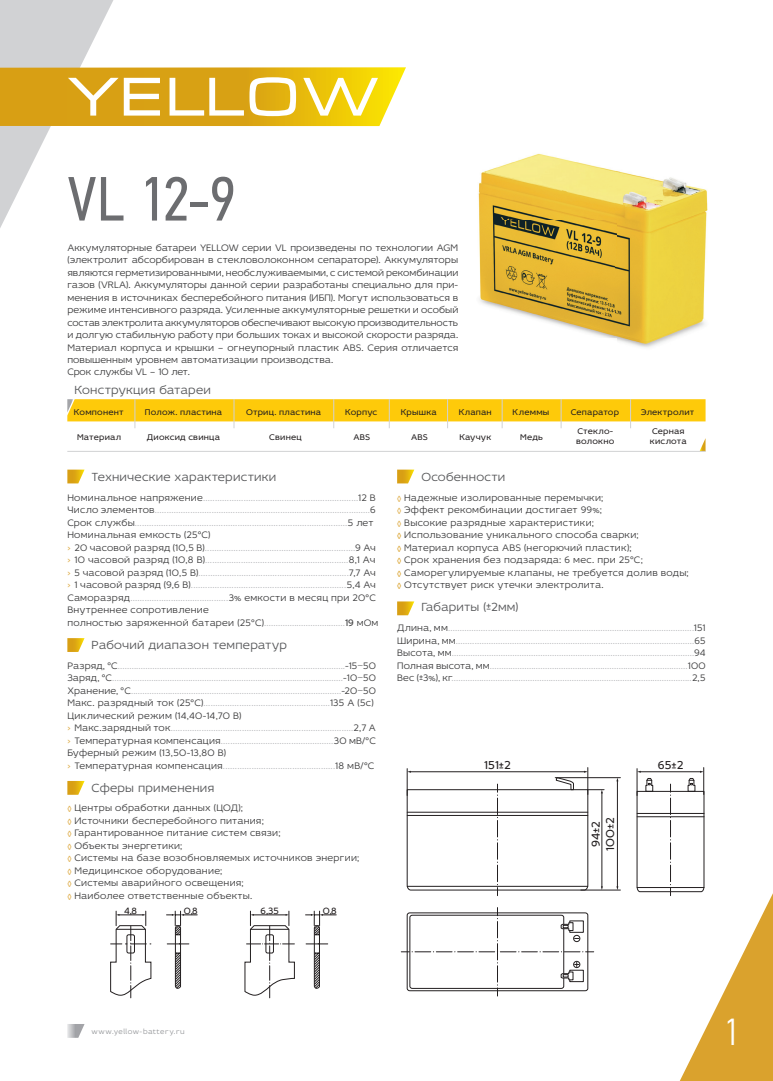
<style>
.page{position:relative;width:773px;height:1081px;background:#fff}
.page>*{position:absolute;margin:0;border:0;box-sizing:border-box;transform-origin:0 0}
.t1{font:62.5px "PF Din Text Cond Pro";color:#6c6d70}
.t2{font:300 37.5px "PF Din Text Cond Pro";color:#fff}
.t3{font:300 12.5px "Idealist Sans";letter-spacing:.015em;color:#57585a}
.t4{font:12.25px/14.5px "Idealist Sans";color:#231f20;text-align:center}
.t5{font:300 10px/12.5px "Idealist Sans";letter-spacing:.02em;color:#bcbdc0}
.t6{font:300 10px/12.5px "Idealist Sans";letter-spacing:.01em;color:#3e3e3f}
.t7{font:9.75px "Idealist Sans";color:#231f20}
.t8{font:8.75px/10.5px "Idealist Sans";letter-spacing:.02em;color:#231f20}
.t9{font:300 7.5px "Idealist Sans";letter-spacing:.065em;color:#939598}
.s1{color:#3e3e3f}
.s2{color:#deab44}
.s3{font-weight:400;color:#3e3e3f}
.s4{font-family:"Open Sans";color:#3e3e3f}
.s5{font-weight:400;font-size:7.5px;color:#deab44}
.s6{font-weight:400;font-size:7.5px;color:#daa22d}
</style>
<div class="page">
<svg style="left:67px;top:1024px;width:18px;height:14px"></svg>
<svg style="left:0;top:0;width:406px;height:228px"></svg>
<svg style="left:67px;top:469px;width:18px;height:14px"></svg>
<svg style="left:397px;top:469px;width:17px;height:14px"></svg>
<svg style="left:67px;top:638px;width:18px;height:14px"></svg>
<svg style="left:397px;top:601px;width:17px;height:14px"></svg>
<svg style="left:67px;top:781px;width:18px;height:14px"></svg>
<hr style="left:617px;top:780px;width:1px;height:107px;background:#231f20">
<hr style="left:555px;top:777px;width:65px;height:1px;background:#231f20">
<hr style="left:580px;top:890px;width:40px;height:1px;background:#231f20">
<svg style="left:406px;top:767px;width:198px;height:128px"></svg>
<svg style="left:636px;top:767px;width:136px;height:314px"></svg>
<svg style="left:401px;top:907px;width:192px;height:89px"></svg>
<svg style="left:699px;top:439px;width:6px;height:12px"></svg>
<hr style="left:67px;top:451px;width:638px;height:1px;background:#d1d2d4">
<svg style="left:67px;top:399px;width:638px;height:29px"></svg>
<svg style="left:166px;top:911px;width:31px;height:78px"></svg>
<svg style="left:305px;top:911px;width:31px;height:78px"></svg>
<svg style="left:110px;top:911px;width:41px;height:87px"></svg>
<svg style="left:244px;top:911px;width:51px;height:87px"></svg>
<img style="left:478px;top:153px;width:230px;height:195px">
<h1 class="t1" style="left:67px;top:162px;width:170px">VL 12-9</h1>
<p class="t6" style="left:67px;top:241px;width:392px">Аккумуляторные батареи YELLOW серии VL произведены по технологии AGM (электролит абсорбирован в стекловолоконном сепараторе). Аккумуляторы являются герметизированными, необслуживаемыми, с системой рекомбинации газов (VRLA). Аккумуляторы данной серии разработаны специально для при&shy;менения в источниках бесперебойного питания (ИБП). Могут использоваться в режиме интенсивного разряда. Усиленные аккумуляторные решетки и особый состав электролита аккумуляторов обеспечивают высокую производительность и долгую стабильную работу при больших токах и высокой скорости разряда.<br>Материал корпуса и крышки – огнеупорный пластик ABS. Серия отличается повышенным уровнем автоматизации производства.<br>Срок службы VL – 10 лет.</p>
<p class="t3" style="left:74px;top:382px;width:138px">Конструкция батареи</p>
<p class="t8" style="left:74px;top:406px;width:51px">Компонент</p>
<p class="t8" style="left:145px;top:406px;width:79px">Полож. пластина</p>
<p class="t8" style="left:246px;top:406px;width:77px">Отриц. пластина</p>
<p class="t8" style="left:345px;top:406px;width:34px">Корпус</p>
<p class="t8" style="left:400px;top:406px;width:37px">Крышка</p>
<p class="t8" style="left:458px;top:406px;width:35px">Клапан</p>
<p class="t8" style="left:512px;top:406px;width:38px">Клеммы</p>
<p class="t8" style="left:570px;top:406px;width:50px">Сепаратор</p>
<p class="t8" style="left:640px;top:406px;width:55px">Электролит</p>
<p class="t8" style="left:77px;top:431px;width:46px">Материал</p>
<p class="t8" style="left:147px;top:431px;width:75px">Диоксид свинца</p>
<p class="t8" style="left:269px;top:431px;width:34px">Свинец</p>
<p class="t8" style="left:353px;top:431px;width:18px">ABS</p>
<p class="t8" style="left:411px;top:431px;width:18px">ABS</p>
<p class="t8" style="left:459px;top:431px;width:34px">Каучук</p>
<p class="t8" style="left:520px;top:431px;width:24px">Медь</p>
<p class="t8" style="left:649px;top:425px;width:38px">Серная кислота</p>
<p class="t8" style="left:576px;top:425px;width:40px">Стекло&shy;волокно</p>
<p class="t3" style="left:92px;top:468px;width:186px">Технические характеристики</p>
<p class="t5" style="left:67px;top:491px;width:312px"><span class="s1">Номинальное напряжение</span>.................................................................<span class="s1">12 В Число элементов</span>...........................................................................................<span class="s1">6<br>Срок службы</span>.........................................................................................<span class="s1">5 лет Номинальная емкость (25°С)<br></span><span class="s2">›</span> <span class="s1">20 часовой разряд (10,5 В)</span>...............................................................<span class="s1">9 Ач </span><span class="s2">›</span> <span class="s1">10 часовой разряд (10,8 В)</span>............................................................<span class="s1">8,1 Ач </span><span class="s2">›</span> <span class="s1">5 часовой разряд (10,5 В)</span>...............................................................<span class="s1">7,7 Ач </span><span class="s2">›</span> <span class="s1">1 часовой разряд (9,6 В)</span>.................................................................<span class="s1">5,4 Ач Саморазряд</span>.........................................<span class="s1">3% емкости в месяц при 20°С Внутреннее сопротивление<br>полностью заряженной батареи (25°С)</span>...................................<span class="s3">19</span> <span class="s1">мОм</span></p>
<p class="t3" style="left:92px;top:636px;width:197px">Рабочий диапазон температур</p>
<p class="t5" style="left:67px;top:658px;width:310px"><span class="s1">Разряд, °С</span>..................................................................................................<span class="s1">-15</span><span class="s4">~</span><span class="s1">50<br>Заряд, °С</span>....................................................................................................<span class="s1">-10</span><span class="s4">~</span><span class="s1">50<br>Хранение, °С</span>...........................................................................................<span class="s1">-20</span><span class="s4">~</span><span class="s1">50<br>Макс. разрядный ток (25°С)</span>.....................................................<span class="s1">135 А (5с)<br>Циклический режим (14,40-14,70 В)<br></span><span class="s2">›</span> <span class="s1">Макс.зарядный ток</span>.............................................................................<span class="s1">2,7 А </span><span class="s2">›</span> <span class="s1">Температурная компенсация</span>................................................<span class="s1">30 мВ/°С Буферный режим (13,50-13,80 В)<br></span><span class="s2">›</span> <span class="s1">Температурная компенсация</span>...............................................<span class="s1">18 мВ/°С</span></p>
<p class="t3" style="left:92px;top:779px;width:124px">Cферы применения</p>
<p class="t6" style="left:67px;top:801px;width:293px"><span class="s5">◊</span> Центры обработки данных (ЦОД);<br><span class="s5">◊</span> Источники бесперебойного питания;<br><span class="s5">◊</span> Гарантированное питание систем связи;<br><span class="s5">◊</span> Объекты энергетики;<br><span class="s5">◊</span> Системы на базе возобновляемых источников энергии; <span class="s5">◊</span> Медицинское оборудование;<br><span class="s5">◊</span> Системы аварийного освещения;<br><span class="s5">◊</span> Наиболее ответственные объекты.</p>
<p class="t7" style="left:124px;top:904px;width:14px">4,8</p>
<p class="t7" style="left:184px;top:904px;width:15px">0,8</p>
<p class="t7" style="left:260px;top:904px;width:20px">6,35</p>
<p class="t7" style="left:323px;top:904px;width:15px">0,8</p>
<p class="t3" style="left:421px;top:468px;width:85px">Особенности</p>
<p class="t6" style="left:397px;top:491px;width:293px"><span class="s5">◊</span> Надежные изолированные перемычки;<br><span class="s5">◊</span> Эффект рекомбинации достигает 99%;<br><span class="s5">◊</span> Высокие разрядные характеристики;<br><span class="s6">◊</span> Использование уникального способа сварки;<br><span class="s6">◊</span> Материал корпуса ABS (негорючий пластик);<br><span class="s6">◊</span> Срок хранения без подзаряда: 6 мес. при 25°C;<br><span class="s6">◊</span> Саморегулируемые клапаны, не требуется долив воды; <span class="s6">◊</span> Отсутствует риск утечки электролита.</p>
<p class="t3" style="left:421px;top:599px;width:99px">Габариты (±2мм)</p>
<p class="t5" style="left:397px;top:621px;width:310px;text-align:justify"><span class="s1">Длина, мм</span>.........................................................................................................<span class="s1">151<br>Ширина, мм</span>......................................................................................................<span class="s1">65<br>Высота, мм</span>........................................................................................................<span class="s1">94<br>Полная высота, мм</span>......................................................................................<span class="s1">100<br>Вес (±3%), кг</span>........................................................................................................<span class="s1">2,5</span></p>
<p class="t4" style="left:484px;top:757px;width:28px">151±2</p>
<p class="t4" style="left:657px;top:757px;width:27px">65±2</p>
<p class="t4" style="left:588px;top:850px;width:35px;rotate:-90deg">94±2<br>100±2</p>
<p class="t9" style="left:92px;top:1026px;width:95px">www.yellow-battery.ru</p>
<h2 class="t2" style="left:724px;top:1011px;width:17px">1</h2>
</div>
